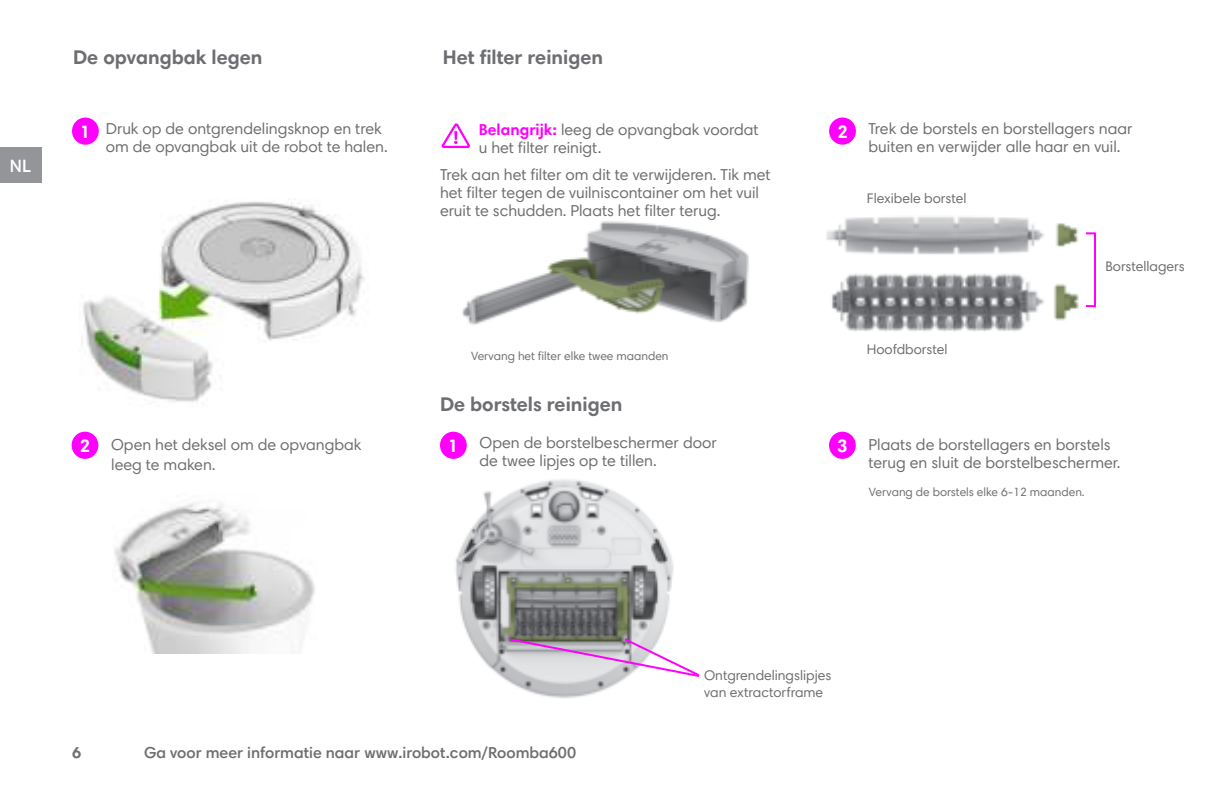
<style>
.page{position:relative;width:1224px;height:792px;background:#fff}
.page>*{position:absolute;margin:0;border:0;box-sizing:border-box;transform-origin:0 0}
.t1{font:700 20px "Harmonia Sans Std";color:#6d6e71}
.t2{font:700 18px "Harmonia Sans Std";color:#fff}
.t3{font:600 18px "Harmonia Sans Std";color:#fff}
.t4{font:16px/18px "Harmonia Sans Std";color:#6d6e71}
.t5{font:600 16px "Harmonia Sans Std";color:#6d6e71}
.t6{font:700 16px "Harmonia Sans Std";color:#6d6e71}
.t7{font:14px/16.8px "Harmonia Sans Std";color:#6d6e71}
.t8{font:12px "Harmonia Sans Std";color:#6d6e71}
.s1{font-weight:700;color:#f0f}
</style>
<div class="page">
<div style="left:0;top:147px;width:42px;height:36px;background:#939598"></div>
<img style="left:462px;top:221px;width:287px;height:104px">
<img style="left:81px;top:199px;width:284px;height:203px">
<svg style="left:442px;top:123px;width:28px;height:25px"></svg>
<img style="left:456px;top:479px;width:218px;height:219px">
<div style="left:829px;top:117px;width:27px;height:28px;background:#f0f;border-radius:50%"></div>
<div style="left:72px;top:118px;width:27px;height:27px;background:#f0f;border-radius:50%"></div>
<div style="left:829px;top:432px;width:27px;height:27px;background:#f0f;border-radius:50%"></div>
<div style="left:72px;top:432px;width:26px;height:27px;background:#f0f;border-radius:50%"></div>
<div style="left:440px;top:432px;width:27px;height:27px;background:#f0f;border-radius:50%"></div>
<img style="left:826px;top:216px;width:253px;height:116px">
<svg style="left:1085px;top:232px;width:11px;height:76px"></svg>
<svg style="left:508px;top:637px;width:192px;height:41px"></svg>
<img style="left:114px;top:503px;width:201px;height:150px">
<p class="t3" style="left:10px;top:159px;width:22px">NL</p>
<p class="t1" style="left:73px;top:49px;width:191px">De opvangbak legen</p>
<p class="t1" style="left:443px;top:49px;width:162px">Het filter reinigen</p>
<p class="t4" style="left:106px;top:121px;width:283px">Druk op de ontgrendelingsknop en trek om de opvangbak uit de robot te halen.</p>
<p class="t4" style="left:479px;top:122px;width:281px"><span class="s1">Belangrijk:</span> leeg de opvangbak voordat u het filter reinigt.</p>
<p class="t4" style="left:440px;top:167px;width:332px">Trek aan het filter om dit te verwijderen. Tik met het filter tegen de vuilniscontainer om het vuil eruit te schudden. Plaats het filter terug.</p>
<p class="t2" style="left:80px;top:124px;width:12px">1</p>
<p class="t2" style="left:837px;top:124px;width:12px">2</p>
<p class="t4" style="left:869px;top:121px;width:266px">Trek de borstels en borstellagers naar buiten en verwijder alle haar en vuil.</p>
<p class="t7" style="left:867px;top:192px;width:101px">Flexibele borstel</p>
<p class="t7" style="left:1105px;top:259px;width:81px">Borstellagers</p>
<p class="t8" style="left:471px;top:351px;width:199px">Vervang het filter elke twee maanden</p>
<p class="t1" style="left:440px;top:396px;width:184px">De borstels reinigen</p>
<p class="t4" style="left:111px;top:436px;width:252px;line-height:20px">Open het deksel om de opvangbak leeg te maken.</p>
<p class="t4" style="left:480px;top:435px;width:239px">Open de borstelbeschermer door de twee lipjes op te tillen.</p>
<p class="t2" style="left:80px;top:438px;width:12px">2</p>
<p class="t2" style="left:448px;top:438px;width:12px">1</p>
<p class="t2" style="left:837px;top:438px;width:12px">3</p>
<p class="t7" style="left:867px;top:342px;width:82px">Hoofdborstel</p>
<p class="t4" style="left:869px;top:437px;width:253px">Plaats de borstellagers en borstels terug en sluit de borstelbeschermer.</p>
<p class="t8" style="left:869px;top:487px;width:217px">Vervang de borstels elke 6-12 maanden.</p>
<p class="t6" style="left:72px;top:746px;width:11px">6</p>
<p class="t5" style="left:144px;top:746px;width:434px">Ga voor meer informatie naar www.irobot.com/Roomba600</p>
<p class="t7" style="left:704px;top:668px;width:129px">Ontgrendelingslipjes van extractorframe</p>
</div>
